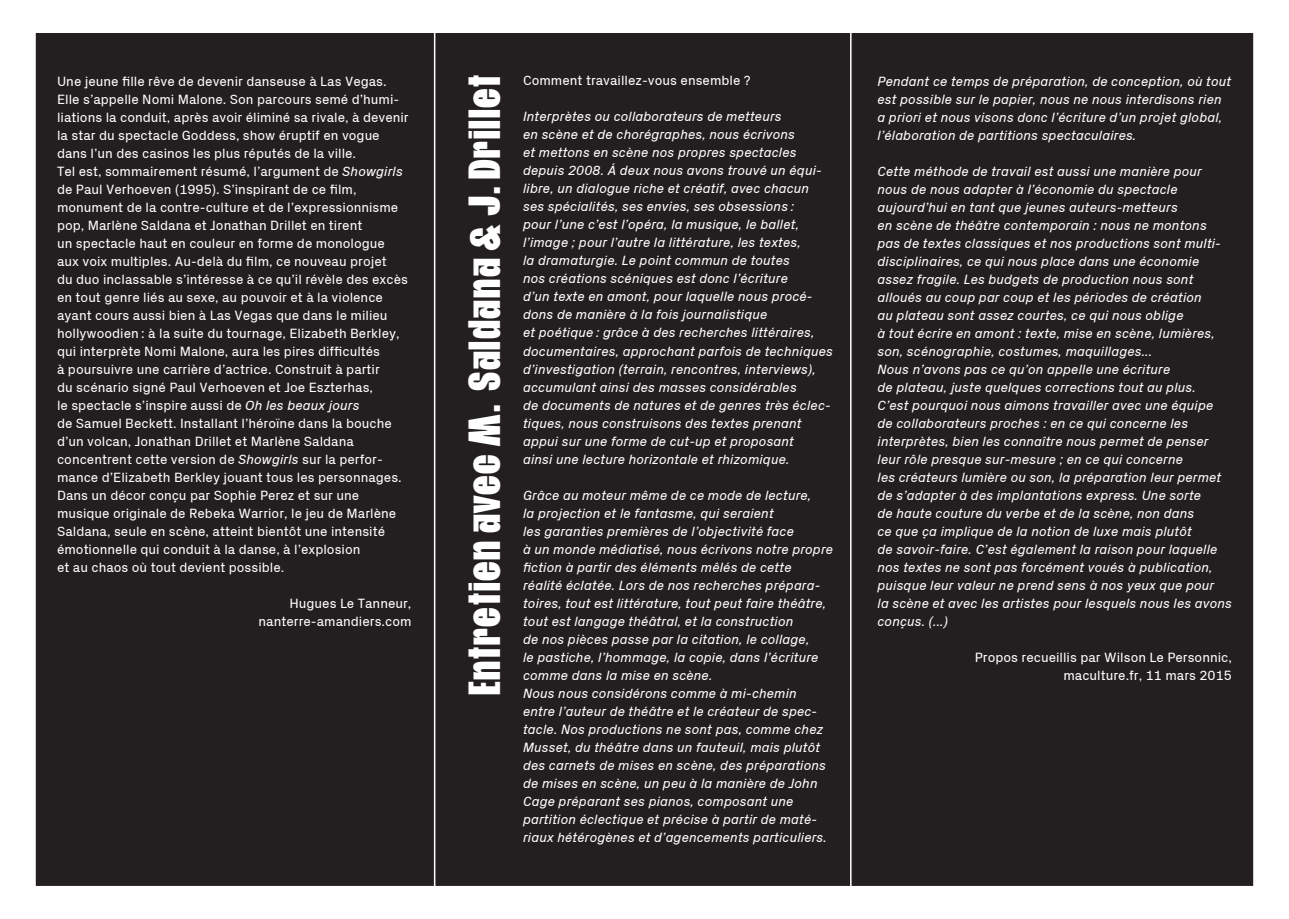
<style>
.page{position:relative;width:1289px;height:919px;background:#fff}
.page>*{position:absolute;margin:0;border:0;box-sizing:border-box;transform-origin:0 0}
.t1{font:45px "Git Sans";letter-spacing:.04em;color:#fff}
.t2{font:italic 13.5px/18px "Px Grotesk";color:#fff}
.t3{font:13.5px/18px "Px Grotesk";color:#fff}
.s1{font-style:italic}
</style>
<div class="page">
<div style="left:37px;top:34px;width:1215px;height:851px;background:#231f20"></div>
<hr style="left:850px;top:7px;width:1px;height:906px;background:#fff">
<hr style="left:434px;top:0;width:1px;height:906px;background:#fff">
<p class="t3" style="left:57px;top:72px;width:353px">Une jeune fille rêve de devenir danseuse à Las Vegas.<br>Elle s’appelle Nomi Malone. Son parcours semé d’humi&shy;liations la conduit, après avoir éliminé sa rivale, à devenir la star du spectacle Goddess, show éruptif en vogue dans l’un des casinos les plus réputés de la ville.<br>Tel est, sommairement résumé, l’argument de <span class="s1">Showgirls </span>de Paul Verhoeven (1995). S’inspirant de ce film, monument de la contre-culture et de l’expressionnisme pop, Marlène Saldana et Jonathan Drillet en tirent<br>un spectacle haut en couleur en forme de monologue aux voix multiples. Au-delà du film, ce nouveau projet<br>du duo inclassable s’intéresse à ce qu’il révèle des excès en tout genre liés au sexe, au pouvoir et à la violence ayant cours aussi bien à Las Vegas que dans le milieu hollywoodien : à la suite du tournage, Elizabeth Berkley, qui interprète Nomi Malone, aura les pires difficultés<br>à poursuivre une carrière d’actrice. Construit à partir<br>du scénario signé Paul Verhoeven et Joe Eszterhas,</p>
<p class="t3" style="left:57px;top:396px;width:346px">le spectacle s’inspire aussi de <span class="s1">Oh les beaux jours<br></span>de Samuel Beckett. Installant l’héroïne dans la bouche d’un volcan, Jonathan Drillet et Marlène Saldana concentrent cette version de <span class="s1">Showgirls</span> sur la perfor&shy;mance d’Elizabeth Berkley jouant tous les personnages.<br>Dans un décor conçu par Sophie Perez et sur une musique originale de Rebeka Warrior, le jeu de Marlène Saldana, seule en scène, atteint bientôt une intensité émotionnelle qui conduit à la danse, à l’explosion<br>et au chaos où tout devient possible.</p>
<p class="t3" style="left:289px;top:594px;width:123px">Hugues Le Tanneur,</p>
<p class="t3" style="left:258px;top:612px;width:154px">nanterre-amandiers.com</p>
<p class="t1" style="left:464px;top:695px;width:622px;rotate:-90deg">Entretien avec M. Saldana &amp; J. Drillet</p>
<p class="t3" style="left:523px;top:71px;width:229px">Comment travaillez-vous ensemble ?</p>
<p class="t2" style="left:523px;top:107px;width:311px">Interprètes ou collaborateurs de metteurs<br>en scène et de chorégraphes, nous écrivons<br>et mettons en scène nos propres spectacles depuis 2008. Á deux nous avons trouvé un équi&shy;libre, un dialogue riche et créatif, avec chacun ses spécialités, ses envies, ses obsessions :<br>pour l’une c’est l’opéra, la musique, le ballet, l’image ; pour l’autre la littérature, les textes,<br>la dramaturgie. Le point commun de toutes<br>nos créations scéniques est donc l’écriture<br>d’un texte en amont, pour laquelle nous procé&shy;dons de manière à la fois journalistique<br>et poétique : grâce à des recherches littéraires, documentaires, approchant parfois de techniques d’investigation (terrain, rencontres, interviews), accumulant ainsi des masses considérables<br>de documents de natures et de genres très éclec&shy;tiques, nous construisons des textes prenant appui sur une forme de cut-up et proposant<br>ainsi une lecture horizontale et rhizomique.</p>
<p class="t2" style="left:523px;top:485px;width:312px">Grâce au moteur même de ce mode de lecture,<br>la projection et le fantasme, qui seraient<br>les garanties premières de l’objectivité face<br>à un monde médiatisé, nous écrivons notre propre fiction à partir des éléments mêlés de cette réalité éclatée. Lors de nos recherches prépara&shy;toires, tout est littérature, tout peut faire théâtre, tout est langage théâtral, et la construction<br>de nos pièces passe par la citation, le collage,<br>le pastiche, l’hommage, la copie, dans l’écriture comme dans la mise en scène.<br>Nous nous considérons comme à mi-chemin<br>entre l’auteur de théâtre et le créateur de spec&shy;tacle. Nos productions ne sont pas, comme chez Musset, du théâtre dans un fauteuil, mais plutôt des carnets de mises en scène, des préparations de mises en scène, un peu à la manière de John Cage préparant ses pianos, composant une partition éclectique et précise à partir de maté&shy;riaux hétérogènes et d’agencements particuliers.</p>
<p class="t2" style="left:877px;top:72px;width:355px">Pendant ce temps de préparation, de conception, où tout est possible sur le papier, nous ne nous interdisons rien a priori et nous visons donc l’écriture d’un projet global, l’élaboration de partitions spectaculaires.</p>
<p class="t2" style="left:877px;top:162px;width:356px">Cette méthode de travail est aussi une manière pour nous de nous adapter à l’économie du spectacle aujourd’hui en tant que jeunes auteurs-metteurs<br>en scène de théâtre contemporain : nous ne montons pas de textes classiques et nos productions sont multi&shy;disciplinaires, ce qui nous place dans une économie assez fragile. Les budgets de production nous sont alloués au coup par coup et les périodes de création<br>au plateau sont assez courtes, ce qui nous oblige<br>à tout écrire en amont : texte, mise en scène, lumières, son, scénographie, costumes, maquillages...<br>Nous n’avons pas ce qu’on appelle une écriture<br>de plateau, juste quelques corrections tout au plus.<br>C’est pourquoi nous aimons travailler avec une équipe de collaborateurs proches : en ce qui concerne les interprètes, bien les connaître nous permet de penser leur rôle presque sur-mesure ; en ce qui concerne<br>les créateurs lumière ou son, la préparation leur permet de s’adapter à des implantations express. Une sorte<br>de haute couture du verbe et de la scène, non dans<br>ce que ça implique de la notion de luxe mais plutôt<br>de savoir-faire. C’est également la raison pour laquelle nos textes ne sont pas forcément voués à publication, puisque leur valeur ne prend sens à nos yeux que pour<br>la scène et avec les artistes pour lesquels nous les avons conçus. (...)</p>
<p class="t3" style="left:974px;top:648px;width:259px;text-align:right">Propos recueillis par Wilson Le Personnic, maculture.fr, 11 mars 2015</p>
</div>
